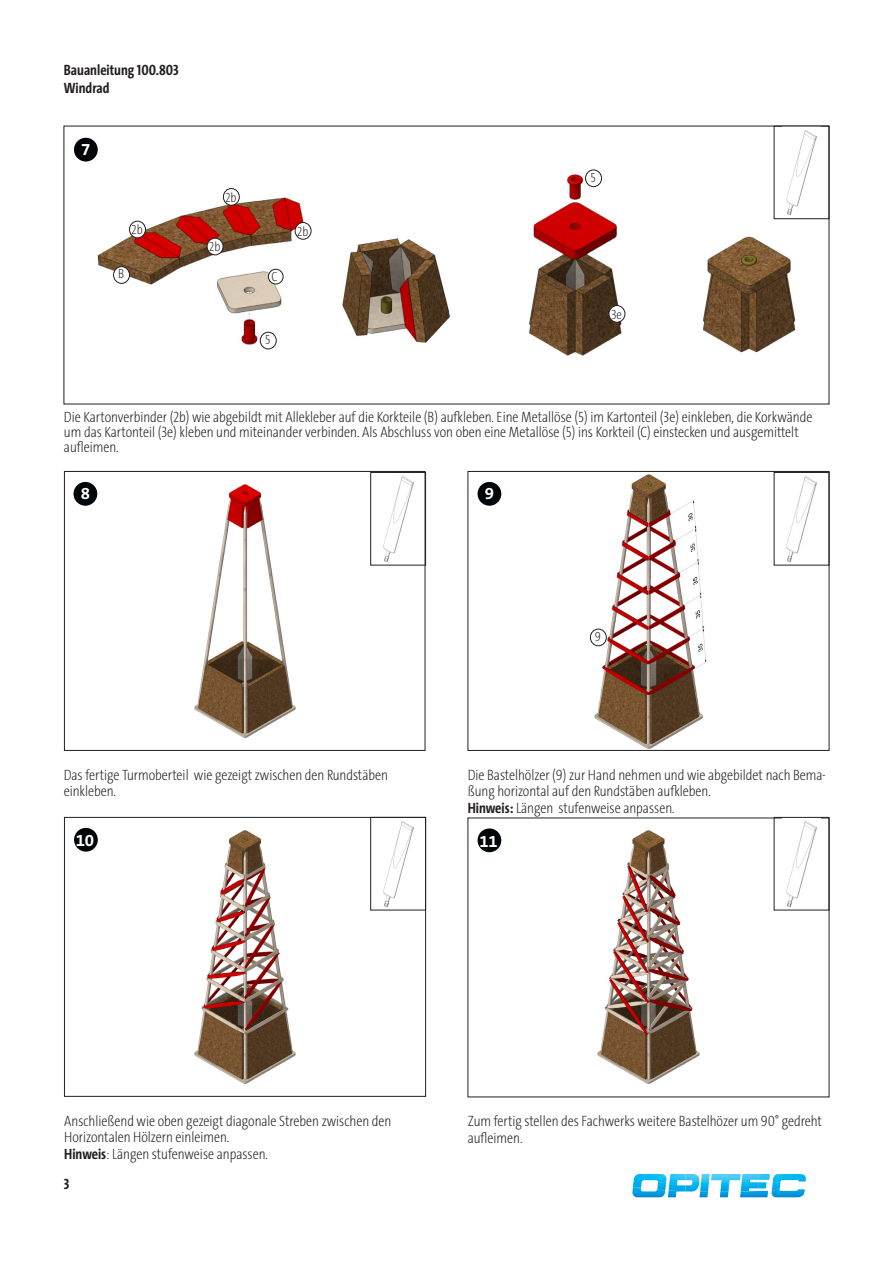
<style>
.page{position:relative;width:893px;height:1263px;background:#fff}
.page>*{position:absolute;margin:0;border:0;box-sizing:border-box;transform-origin:0 0}
.t1{font:700 16.8px "The Sans B W7";color:#fff}
.Anleitung-Info{font:200 15px/16.5px "The Sans Cd LF2";color:#231f20}
.Beschreibung_linksbündig{font:700 15px "The Sans Cd LF7";color:#231f20}
.t2{font:200 13.35px "The Sans Cd LF2";color:#231f20}
.s1{font-family:"The Sans Cd LF7";font-weight:700}
</style>
<div class="page">
<svg style="left:632px;top:1174px;width:174px;height:24px"></svg>
<img style="left:194px;top:484px;width:102px;height:254px">
<div style="left:64px;top:471px;width:361px;height:280px;border:1px solid #231f20"></div>
<img style="left:589px;top:474px;width:119px;height:275px">
<div style="left:468px;top:471px;width:361px;height:280px;border:1px solid #231f20"></div>
<img style="left:597px;top:830px;width:103px;height:254px">
<img style="left:97px;top:141px;width:730px;height:215px">
<div style="left:130px;top:221px;width:15px;height:17px;background:#fff;border-radius:50%"></div>
<div style="left:129px;top:221px;width:17px;height:17px;border:1px solid #231f20;border-radius:50%"></div>
<div style="left:207px;top:238px;width:16px;height:17px;background:#fff;border-radius:50%"></div>
<div style="left:207px;top:238px;width:16px;height:17px;border:1px solid #231f20;border-radius:50%"></div>
<div style="left:223px;top:189px;width:16px;height:16px;background:#fff;border-radius:50%"></div>
<div style="left:223px;top:188px;width:16px;height:17px;border:1px solid #231f20;border-radius:50%"></div>
<div style="left:295px;top:223px;width:16px;height:16px;background:#fff;border-radius:50%"></div>
<div style="left:295px;top:222px;width:16px;height:17px;border:1px solid #231f20;border-radius:50%"></div>
<div style="left:268px;top:269px;width:15px;height:15px;background:#fff;border-radius:50%"></div>
<div style="left:268px;top:269px;width:15px;height:15px;border:1px solid #231f20;border-radius:50%"></div>
<div style="left:114px;top:267px;width:16px;height:16px;background:#fff;border-radius:50%"></div>
<div style="left:113px;top:266px;width:17px;height:17px;border:1px solid #231f20;border-radius:50%"></div>
<img style="left:782px;top:130px;width:39px;height:87px">
<img style="left:383px;top:476px;width:31px;height:86px">
<div style="left:370px;top:472px;width:56px;height:93px;border:1px solid #231f20"></div>
<img style="left:786px;top:476px;width:31px;height:86px">
<img style="left:383px;top:821px;width:31px;height:86px">
<div style="left:370px;top:817px;width:56px;height:93px;border:1px solid #231f20"></div>
<img style="left:786px;top:821px;width:31px;height:86px">
<div style="left:73px;top:137px;width:26px;height:25px;background:#000507;border-radius:50%"></div>
<div style="left:72px;top:136px;width:27px;height:27px;border:2px solid #fff;border-radius:50%"></div>
<div style="left:73px;top:481px;width:25px;height:25px;background:#000507;border-radius:50%"></div>
<div style="left:72px;top:480px;width:27px;height:27px;border:2px solid #fff;border-radius:50%"></div>
<div style="left:477px;top:481px;width:25px;height:25px;background:#000507;border-radius:50%"></div>
<div style="left:476px;top:480px;width:27px;height:27px;border:2px solid #fff;border-radius:50%"></div>
<img style="left:194px;top:830px;width:102px;height:254px">
<div style="left:64px;top:817px;width:362px;height:279px;border:1px solid #231f20"></div>
<div style="left:73px;top:827px;width:26px;height:25px;background:#000507;border-radius:50%"></div>
<div style="left:72px;top:826px;width:28px;height:27px;border:2px solid #fff;border-radius:50%"></div>
<div style="left:477px;top:828px;width:25px;height:25px;background:#000507;border-radius:50%"></div>
<div style="left:476px;top:827px;width:27px;height:27px;border:2px solid #fff;border-radius:50%"></div>
<div style="left:609px;top:306px;width:16px;height:16px;background:#fff;border-radius:50%"></div>
<div style="left:609px;top:305px;width:16px;height:17px;border:1px solid #231f20;border-radius:50%"></div>
<div style="left:586px;top:170px;width:15px;height:17px;background:#fff;border-radius:50%"></div>
<div style="left:585px;top:170px;width:17px;height:17px;border:1px solid #231f20;border-radius:50%"></div>
<div style="left:260px;top:332px;width:16px;height:17px;background:#fff;border-radius:50%"></div>
<div style="left:260px;top:332px;width:16px;height:17px;border:1px solid #231f20;border-radius:50%"></div>
<div style="left:590px;top:629px;width:16px;height:17px;background:#fff;border-radius:50%"></div>
<div style="left:590px;top:629px;width:16px;height:17px;border:1px solid #231f20;border-radius:50%"></div>
<p class="Beschreibung_linksbündig" style="left:64px;top:60px;width:116px">Bauanleitung 100.803</p>
<p class="Beschreibung_linksbündig" style="left:64px;top:78px;width:47px">Windrad</p>
<p class="t1" style="left:81px;top:139px;width:11px">7</p>
<p class="t2" style="left:132px;top:221px;width:13px">2b</p>
<p class="t2" style="left:225px;top:189px;width:13px">2b</p>
<p class="t2" style="left:209px;top:238px;width:13px">2b</p>
<p class="t2" style="left:118px;top:265px;width:7px">B</p>
<p class="t2" style="left:272px;top:268px;width:7px">C</p>
<p class="t2" style="left:297px;top:223px;width:13px">2b</p>
<p class="t2" style="left:265px;top:331px;width:7px">5</p>
<p class="t2" style="left:591px;top:169px;width:7px">5</p>
<p class="t2" style="left:611px;top:306px;width:12px">3e</p>
<p class="Anleitung-Info" style="left:64px;top:409px;width:750px;line-height:15px">Die Kartonverbinder (2b) wie abgebildt mit Allekleber auf die Korkteile (B) aufkleben. Eine Metallöse (5) im Kartonteil (3e) einkleben, die Korkwände um das Kartonteil (3e) kleben und miteinander verbinden. Als Abschluss von oben eine Metallöse (5) ins Korkteil (C) einstecken und ausgemittelt aufleimen.</p>
<p class="t1" style="left:81px;top:483px;width:11px">8</p>
<p class="t1" style="left:485px;top:483px;width:11px">9</p>
<p class="t2" style="left:595px;top:628px;width:8px">9</p>
<p class="Anleitung-Info" style="left:64px;top:766px;width:326px">Das fertige Turmoberteil wie gezeigt zwischen den Rundstäben einkleben.</p>
<p class="Anleitung-Info" style="left:468px;top:766px;width:359px">Die Bastelhölzer (9) zur Hand nehmen und wie abgebildet nach Bema&shy;ßung horizontal auf den Rundstäben aufkleben.</p>
<p class="Anleitung-Info" style="left:468px;top:799px;width:208px"><span class="s1">Hinweis:</span> Längen stufenweise anpassen.</p>
<p class="t1" style="left:76px;top:830px;width:20px">10</p>
<p class="t1" style="left:479px;top:831px;width:20px">11</p>
<p class="Anleitung-Info" style="left:64px;top:1112px;width:329px">Anschließend wie oben gezeigt diagonale Streben zwischen den<br>Horizontalen Hölzern einleimen.</p>
<p class="Anleitung-Info" style="left:64px;top:1145px;width:205px"><span class="s1">Hinweis</span>: Längen stufenweise anpassen.</p>
<p class="Beschreibung_linksbündig" style="left:64px;top:1174px;width:7px">3</p>
<p class="Anleitung-Info" style="left:468px;top:1112px;width:356px">Zum fertig stellen des Fachwerks weitere Bastelhözer um 90° gedreht aufleimen.</p>
</div>
